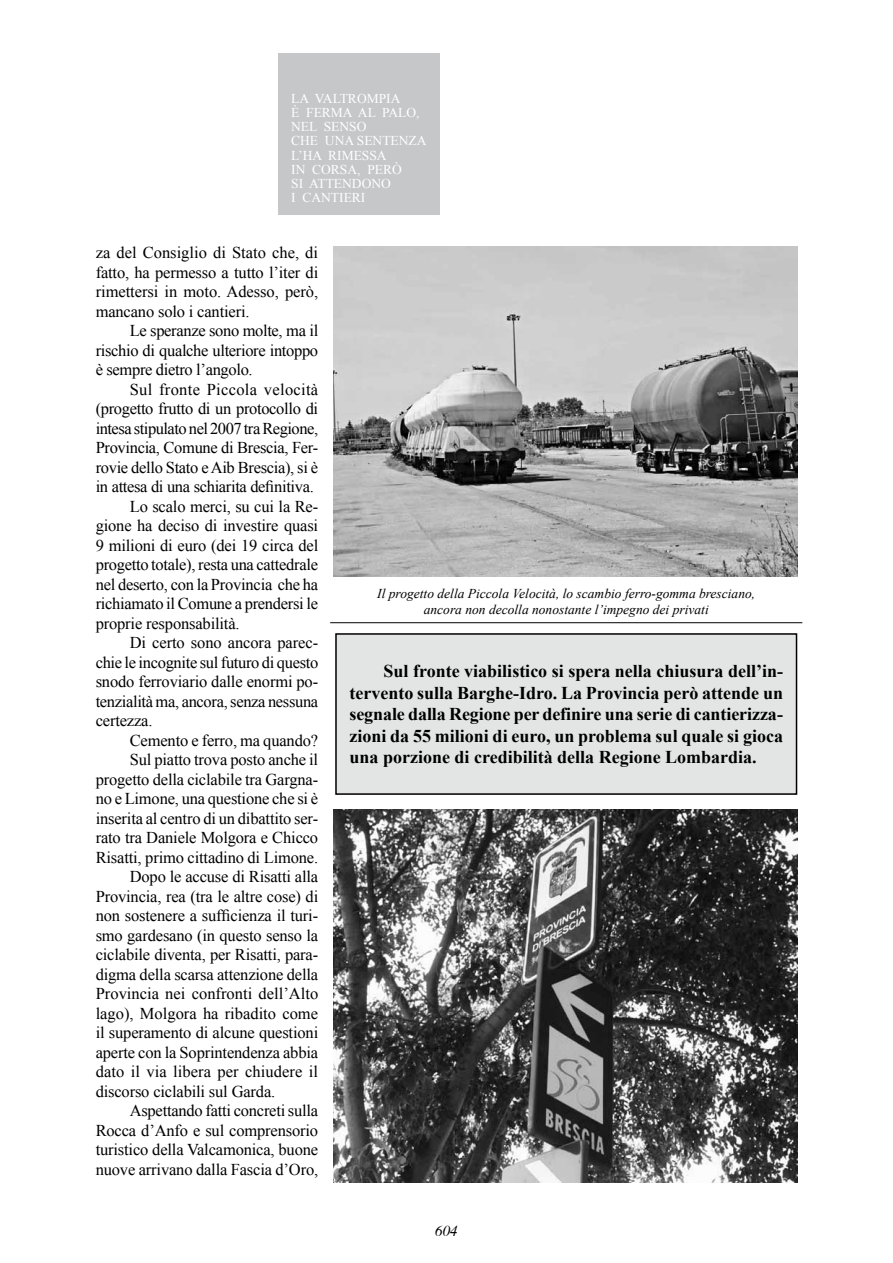
<style>
.page{position:relative;width:893px;height:1263px;background:#fff}
.page>*{position:absolute;margin:0;border:0;box-sizing:border-box;transform-origin:0 0}
.t1{font:700 18px/21.6px "Times New Roman";color:#000;text-align:justify}
.t2{font:16.5px/19.5px "Times New Roman";letter-spacing:-.01em;color:#000;text-align:justify}
.t3{font:16.5px "Times New Roman";letter-spacing:-.03em;color:#000}
.t4{font:16.5px "Times New Roman";letter-spacing:.02em;color:#000}
.t5{font:italic 15px "Times";color:#000}
.t6{font:italic 13.5px/16.2px "Times New Roman";color:#000;text-align:center}
.t7{font:13.5px/14.2px "Times New Roman";color:#fff}
</style>
<div class="page">
<div style="left:278px;top:54px;width:162px;height:161px;background:#c6c7c8"></div>
<div style="left:336px;top:634px;width:460px;height:160px;background:#e3e4e4"></div>
<div style="left:335px;top:633px;width:462px;height:162px;border:2px solid #000"></div>
<hr style="left:330px;top:622px;width:472px;height:1px;background:#000">
<svg style="left:372px;top:622px;width:386px;height:14px"></svg>
<img style="left:334px;top:247px;width:463px;height:330px">
<img style="left:334px;top:809px;width:463px;height:373px">
<p class="t7" style="left:291px;top:91px;width:137px">LA VALTROMPIA<br>È FERMA AL PALO,<br>NEL SENSO<br>CHE UNA SENTENZA<br>L’HA RIMESSA<br>IN CORSA, PERÒ<br>SI ATTENDONO<br>I CANTIERI</p>
<p class="t2" style="left:96px;top:243px;width:224px">za del Consiglio di Stato che, di fatto, ha permesso a tutto l’iter di rimettersi in moto. Adesso, però, mancano solo i cantieri.</p>
<p class="t2" style="left:96px;top:321px;width:224px;text-indent:34px">Le speranze sono molte, ma il rischio di qualche ulteriore intoppo è sempre dietro l’angolo.</p>
<p class="t4" style="left:130px;top:378px;width:190px">Sul fronte Piccola velocità</p>
<p class="t2" style="left:96px;top:399px;width:224px">(progetto frutto di un protocollo di</p>
<p class="t3" style="left:96px;top:417px;width:224px">intesa stipulato nel 2007 tra Regione,</p>
<p class="t2" style="left:96px;top:438px;width:224px">Provincia, Comune di Brescia, Fer-</p>
<p class="t2" style="left:96px;top:457px;width:224px">rovie dello Stato e Aib Brescia), si è</p>
<p class="t2" style="left:96px;top:477px;width:220px">in attesa di una schiarita definitiva.</p>
<p class="t2" style="left:130px;top:496px;width:190px">Lo scalo merci, su cui la Re-</p>
<p class="t2" style="left:96px;top:516px;width:224px">gione ha deciso di investire quasi</p>
<p class="t2" style="left:96px;top:535px;width:224px">9 milioni di euro (dei 19 circa del</p>
<p class="t2" style="left:96px;top:555px;width:224px">progetto totale), resta una cattedrale</p>
<p class="t2" style="left:96px;top:574px;width:224px">nel deserto, con la Provincia che ha</p>
<p class="t2" style="left:96px;top:594px;width:224px">richiamato il Comune a prendersi le</p>
<p class="t2" style="left:96px;top:613px;width:145px">proprie responsabilità.</p>
<p class="t2" style="left:130px;top:633px;width:190px">Di certo sono ancora parec-</p>
<p class="t2" style="left:96px;top:652px;width:224px">chie le incognite sul futuro di questo</p>
<p class="t2" style="left:96px;top:672px;width:224px">snodo ferroviario dalle enormi po-</p>
<p class="t2" style="left:96px;top:691px;width:224px">tenzialità ma, ancora, senza nessuna</p>
<p class="t2" style="left:96px;top:711px;width:58px">certezza.</p>
<p class="t2" style="left:130px;top:730px;width:190px">Cemento e ferro, ma quando?</p>
<p class="t2" style="left:130px;top:750px;width:190px">Sul piatto trova posto anche il</p>
<p class="t2" style="left:96px;top:769px;width:224px">progetto della ciclabile tra Gargna-</p>
<p class="t2" style="left:96px;top:789px;width:224px">no e Limone, una questione che si è</p>
<p class="t2" style="left:96px;top:808px;width:224px">inserita al centro di un dibattito ser-</p>
<p class="t2" style="left:96px;top:828px;width:224px">rato tra Daniele Molgora e Chicco</p>
<p class="t2" style="left:96px;top:847px;width:224px">Risatti, primo cittadino di Limone.</p>
<p class="t2" style="left:130px;top:867px;width:190px">Dopo le accuse di Risatti alla</p>
<p class="t2" style="left:96px;top:886px;width:224px">Provincia, rea (tra le altre cose) di</p>
<p class="t2" style="left:96px;top:906px;width:224px">non sostenere a sufficienza il turi-</p>
<p class="t2" style="left:96px;top:925px;width:224px">smo gardesano (in questo senso la</p>
<p class="t2" style="left:96px;top:945px;width:224px">ciclabile diventa, per Risatti, para-</p>
<p class="t2" style="left:96px;top:964px;width:224px">digma della scarsa attenzione della</p>
<p class="t2" style="left:96px;top:984px;width:224px">Provincia nei confronti dell’Alto</p>
<p class="t2" style="left:96px;top:1003px;width:224px">lago), Molgora ha ribadito come</p>
<p class="t2" style="left:96px;top:1023px;width:224px">il superamento di alcune questioni</p>
<p class="t2" style="left:96px;top:1042px;width:224px">aperte con la Soprintendenza abbia</p>
<p class="t2" style="left:96px;top:1062px;width:224px">dato il via libera per chiudere il</p>
<p class="t2" style="left:96px;top:1081px;width:181px">discorso ciclabili sul Garda.</p>
<p class="t2" style="left:130px;top:1101px;width:190px">Aspettando fatti concreti sulla</p>
<p class="t2" style="left:96px;top:1120px;width:224px">Rocca d’Anfo e sul comprensorio</p>
<p class="t2" style="left:96px;top:1140px;width:224px">turistico della Valcamonica, buone</p>
<p class="t2" style="left:96px;top:1159px;width:224px">nuove arrivano dalla Fascia d’Oro,</p>
<p class="t6" style="left:377px;top:585px;width:379px">Il progetto della Piccola Velocità, lo scambio ferro-gomma bresciano, ancora non decolla nonostante l’impegno dei privati</p>
<p class="t1" style="left:349px;top:660px;width:435px;text-indent:34px">Sul fronte viabilistico si spera nella chiusura dell’in&shy;tervento sulla Barghe-Idro. La Provincia però attende un segnale dalla Regione per definire una serie di cantierizza&shy;zioni da 55 milioni di euro, un problema sul quale si gioca una porzione di credibilità della Regione Lombardia.</p>
<p class="t5" style="left:435px;top:1217px;width:45px">604<sup>604</sup></p>
</div>
